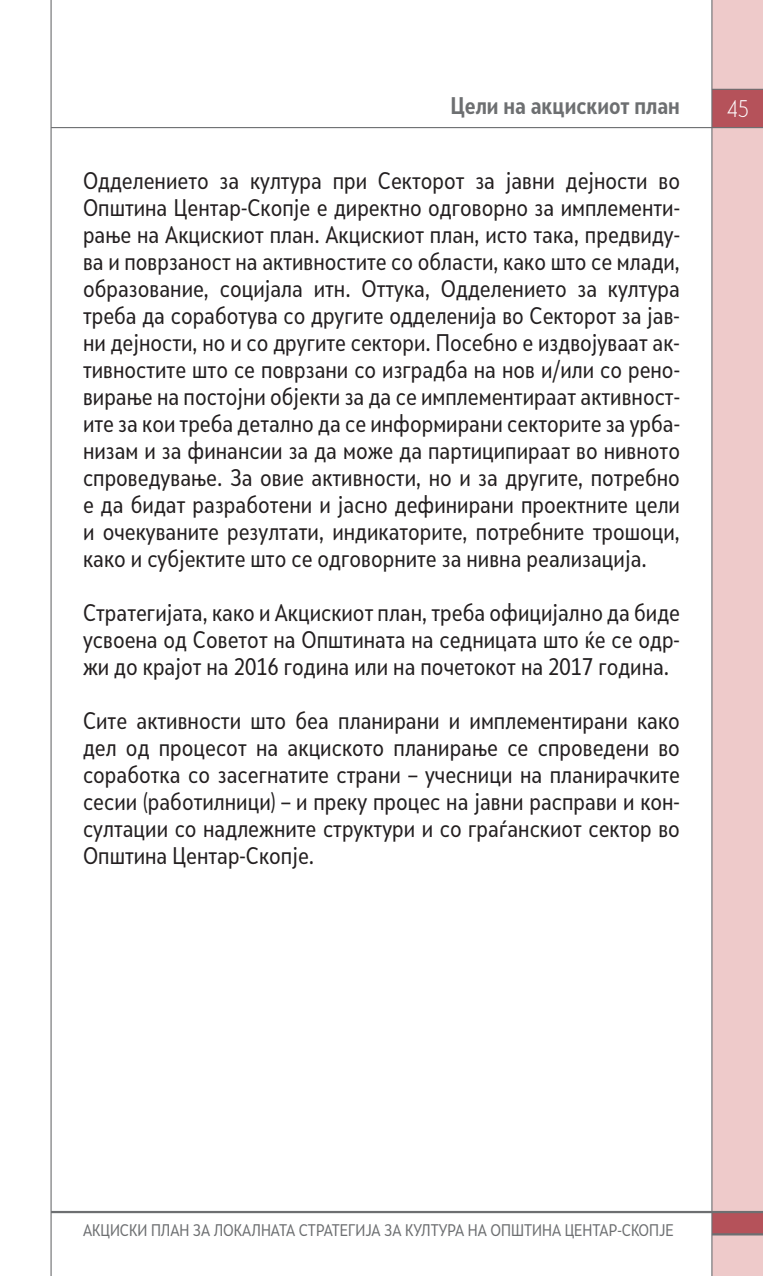
<style>
.page{position:relative;width:763px;height:1276px;background:#fff}
.page>*{position:absolute;margin:0;border:0;box-sizing:border-box;transform-origin:0 0}
.t1{font:22.5px/27px "Skola Sans Cn";color:#231f20;text-align:justify}
.t2{font:700 22.5px "Skola Sans Cn";color:#6d6f71}
.t3{font:300 22.5px "Skola Sans Cn";color:#fff}
.t4{font:15.75px "Skola Sans Cn";color:#6d6f71}
</style>
<div class="page">
<div style="left:711px;top:0;width:51px;height:1276px;background:#eecaca"></div>
<div style="left:711px;top:89px;width:51px;height:39px;background:#b5525a"></div>
<div style="left:711px;top:1211px;width:51px;height:23px;background:#b5525a"></div>
<hr style="left:50px;top:0;width:2px;height:1276px;background:#6d6f71">
<hr style="left:711px;top:0;width:1px;height:1276px;background:#6d6f71">
<hr style="left:51px;top:1211px;width:711px;height:2px;background:#6d6f71">
<hr style="left:711px;top:1233px;width:51px;height:2px;background:#6d6f71">
<hr style="left:711px;top:89px;width:51px;height:1px;background:#6d6f71">
<hr style="left:51px;top:127px;width:711px;height:1px;background:#6d6f71">
<p class="t2" style="left:450px;top:91px;width:230px">Цели на акцискиот план</p>
<p class="t1" style="left:83px;top:167px;width:598px">Одделението за култура при Секторот за јавни дејности во Општина Центар-Скопје е директно одговорно за имплементи&shy;рање на Акцискиот план. Акцискиот план, исто така, предвиду&shy;ва и поврзаност на активностите со области, како што се млади, образование, социјала итн. Оттука, Одделението за култура треба да соработува со другите одделенија во Секторот за јав&shy;ни дејности, но и со другите сектори. Посебно е издвојуваат ак&shy;тивностите што се поврзани со изградба на нов и/или со рено&shy;вирање на постојни објекти за да се имплементираат активност&shy;ите за кои треба детално да се информирани секторите за урба&shy;низам и за финансии за да може да партиципираат во нивното спроведување. За овие активности, но и за другите, потребно е да бидат разработени и јасно дефинирани проектните цели и очекуваните резултати, индикаторите, потребните трошоци, како и субјектите што се одговорните за нивна реализација.</p>
<p class="t1" style="left:83px;top:599px;width:598px">Стратегијата, како и Акцискиот план, треба официјално да биде усвоена од Советот на Општината на седницата што ќе се одр&shy;жи до крајот на 2016 година или на почетокот на 2017 година.</p>
<p class="t1" style="left:83px;top:707px;width:598px">Сите активности што беа планирани и имплементирани како дел од процесот на акциското планирање се спроведени во соработка со засегнатите страни – учесници на планирачките сесии (работилници) – и преку процес на јавни расправи и кон&shy;султации со надлежните структури и со граѓанскиот сектор во Општина Центар-Скопје.</p>
<p class="t3" style="left:726px;top:95px;width:23px">45</p>
<p class="t4" style="left:83px;top:1220px;width:592px">АКЦИСКИ ПЛАН ЗА ЛОКАЛНАТА СТРАТЕГИЈА ЗА КУЛТУРА НА ОПШТИНА ЦЕНТАР-СКОПЈЕ</p>
</div>
